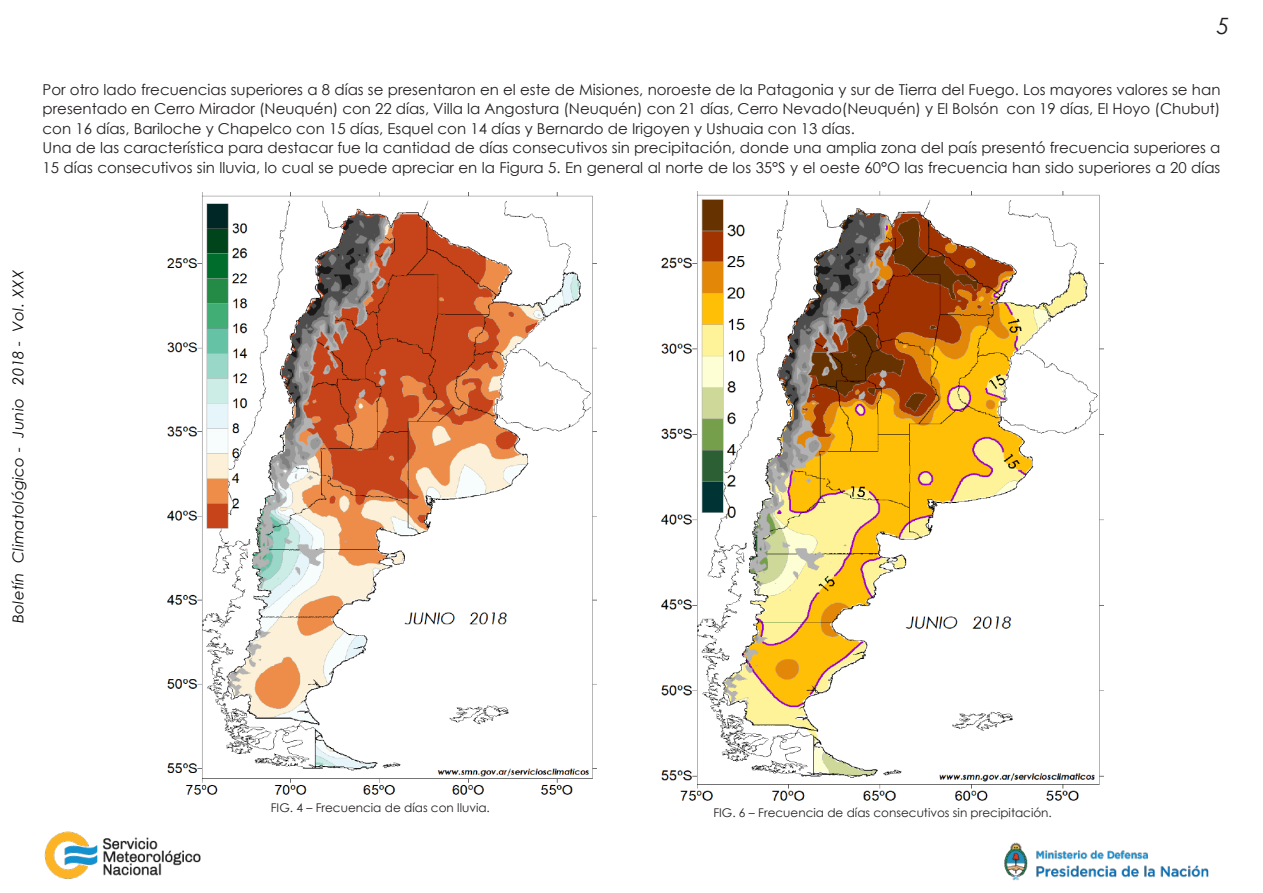
<style>
.page{position:relative;width:1263px;height:893px;background:#fff}
.page>*{position:absolute;margin:0;border:0;box-sizing:border-box;transform-origin:0 0}
.t1{font:italic 22.5px "Century Gothic";color:#231f20}
.t2{font:15px/19.5px "Century Gothic";color:#231f20;text-align:justify}
.t3{font:italic 15px "Century Gothic";letter-spacing:.02em;color:#040503}
.t4{font:12px "Century Gothic";color:#231f20}
</style>
<div class="page">
<img style="left:44px;top:831px;width:157px;height:48px">
<img style="left:1004px;top:842px;width:205px;height:39px">
<img style="left:168px;top:193px;width:428px;height:602px">
<img style="left:661px;top:191px;width:443px;height:610px">
<h1 class="t1" style="left:1217px;top:10px;width:14px">5</h1>
<p class="t2" style="left:43px;top:79px;width:1179px">Por otro lado frecuencias superiores a 8 días se presentaron en el este de Misiones, noroeste de la Patagonia y sur de Tierra del Fuego. Los mayores valores se han presentado en Cerro Mirador (Neuquén) con 22 días, Villa la Angostura (Neuquén) con 21 días, Cerro Nevado(Neuquén) y El Bolsón con 19 días, El Hoyo (Chubut) con 16 días, Bariloche y Chapelco con 15 días, Esquel con 14 días y Bernardo de Irigoyen y Ushuaia con 13 días.</p>
<p class="t2" style="left:43px;top:138px;width:1179px">Una de las característica para destacar fue la cantidad de días consecutivos sin precipitación, donde una amplia zona del país presentó frecuencia superiores a<br>15 días consecutivos sin lluvia, lo cual se puede apreciar en la Figura 5. En general al norte de los 35°S y el oeste 60°O las frecuencia han sido superiores a 20 días</p>
<p class="t3" style="left:8px;top:623px;width:354px;rotate:-90deg">Boletín Climatológico - Junio 2018 - Vol. XXX</p>
<p class="t4" style="left:271px;top:799px;width:221px">FIG. 4 – Frecuencia de días con lluvia.</p>
<p class="t4" style="left:713px;top:804px;width:340px">FIG. 6 – Frecuencia de días consecutivos sin precipitación.</p>
</div>
